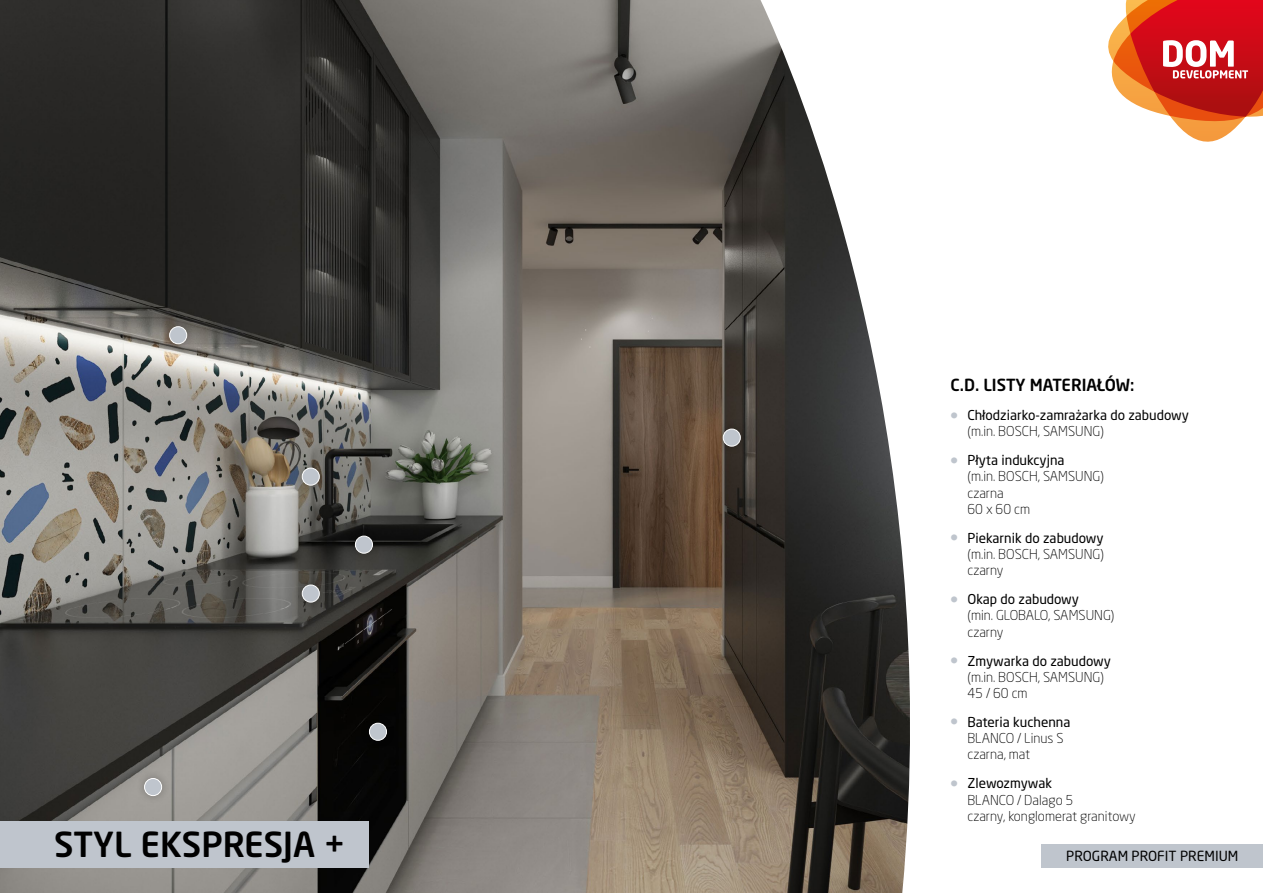
<style>
.page{position:relative;width:1263px;height:893px;background:#fff}
.page>*{position:absolute;margin:0;border:0;box-sizing:border-box;transform-origin:0 0}
.t1{font:500 34.2px "Neo Sans W1 G";color:#000}
.t2{font:500 16.5px "Neo Sans W1 G";color:#000}
.t3{font:13.8px "Neo Sans W1 G";color:#000}
.t4{font:300 13.5px/16.2px "Neo Sans W1 G";color:#000}
.t5{font:13.5px/16.2px "Neo Sans W1 G";color:#000}
.s1{font-weight:700;font-size:18px;color:#bfc5cd}
.s2{font-weight:300}
.s3{font-weight:400}
</style>
<div class="page">
<svg style="left:1108px;top:0;width:155px;height:142px"></svg>
<img style="left:0;top:0;width:910px;height:893px">
<div style="left:0;top:821px;width:369px;height:46px;background:#bfc5cd"></div>
<div style="left:1042px;top:844px;width:221px;height:23px;background:#bfc5cd"></div>
<div style="left:293px;top:459px;width:35px;height:35px;background:#000;opacity:.29"></div>
<div style="left:302px;top:468px;width:17px;height:17px;background:#bfc5cd;border-radius:50%"></div>
<div style="left:302px;top:468px;width:18px;height:17px;border:1px solid #fff;border-radius:50%"></div>
<div style="left:161px;top:318px;width:35px;height:35px;background:#000;opacity:.29"></div>
<div style="left:170px;top:327px;width:17px;height:17px;background:#bfc5cd;border-radius:50%"></div>
<div style="left:169px;top:326px;width:18px;height:18px;border:1px solid #fff;border-radius:50%"></div>
<div style="left:361px;top:714px;width:35px;height:35px;background:#000"></div>
<div style="left:369px;top:723px;width:17px;height:17px;background:#bfc5cd;border-radius:50%"></div>
<div style="left:369px;top:723px;width:18px;height:18px;border:1px solid #fff;border-radius:50%"></div>
<div style="left:136px;top:769px;width:35px;height:35px;background:#9f9c97"></div>
<div style="left:145px;top:778px;width:17px;height:18px;background:#bfc5cd;border-radius:50%"></div>
<div style="left:144px;top:778px;width:18px;height:18px;border:1px solid #fff;border-radius:50%"></div>
<div style="left:346px;top:527px;width:36px;height:35px;background:#000;opacity:.29"></div>
<div style="left:355px;top:536px;width:17px;height:17px;background:#bfc5cd;border-radius:50%"></div>
<div style="left:355px;top:536px;width:18px;height:17px;border:1px solid #fff;border-radius:50%"></div>
<div style="left:714px;top:420px;width:35px;height:35px;background:#000;opacity:.29"></div>
<div style="left:723px;top:429px;width:17px;height:17px;background:#bfc5cd;border-radius:50%"></div>
<div style="left:723px;top:429px;width:18px;height:17px;border:1px solid #fff;border-radius:50%"></div>
<div style="left:293px;top:576px;width:35px;height:35px;background:#000;opacity:.29"></div>
<div style="left:302px;top:585px;width:17px;height:17px;background:#bfc5cd;border-radius:50%"></div>
<div style="left:302px;top:585px;width:18px;height:17px;border:1px solid #fff;border-radius:50%"></div>
<h1 class="t1" style="left:54px;top:823px;width:293px">STYL EKSPRESJA +</h1>
<p class="t2" style="left:950px;top:375px;width:185px">C.D. LISTY MATERIAŁÓW:</p>
<p class="t5" style="left:967px;top:407px;width:223px;text-indent:-17px"><span class="s1">•</span> Chłodziarko-zamrażarka do zabudowy <span class="s2">(m.in. BOSCH, SAMSUNG)</span></p>
<p class="t4" style="left:967px;top:452px;width:138px;text-indent:-17px"><span class="s1">•</span> <span class="s3">Płyta indukcyjna<br></span>(m.in. BOSCH, SAMSUNG) czarna<br>60 x 60 cm</p>
<p class="t4" style="left:967px;top:530px;width:138px;text-align:justify;text-indent:-17px"><span class="s1">•</span> <span class="s3">Piekarnik do zabudowy </span>(m.in. BOSCH, SAMSUNG) czarny</p>
<p class="t4" style="left:967px;top:591px;width:149px;text-indent:-17px"><span class="s1">•</span> <span class="s3">Okap do zabudowy<br></span>(min. GLOBALO, SAMSUNG) czarny</p>
<p class="t4" style="left:967px;top:652px;width:145px;text-indent:-17px"><span class="s1">•</span> <span class="s3">Zmywarka do zabudowy </span>(m.in. BOSCH, SAMSUNG)<br>45 / 60 cm</p>
<p class="t4" style="left:967px;top:714px;width:105px;text-indent:-17px"><span class="s1">•</span> <span class="s3">Bateria kuchenna<br></span>BLANCO / Linus S czarna, mat</p>
<p class="t4" style="left:967px;top:775px;width:170px;text-indent:-17px"><span class="s1">•</span> <span class="s3">Zlewozmywak<br></span>BLANCO / Dalago 5<br>czarny, konglomerat granitowy</p>
<p class="t3" style="left:1066px;top:848px;width:174px">PROGRAM PROFIT PREMIUM</p>
</div>
